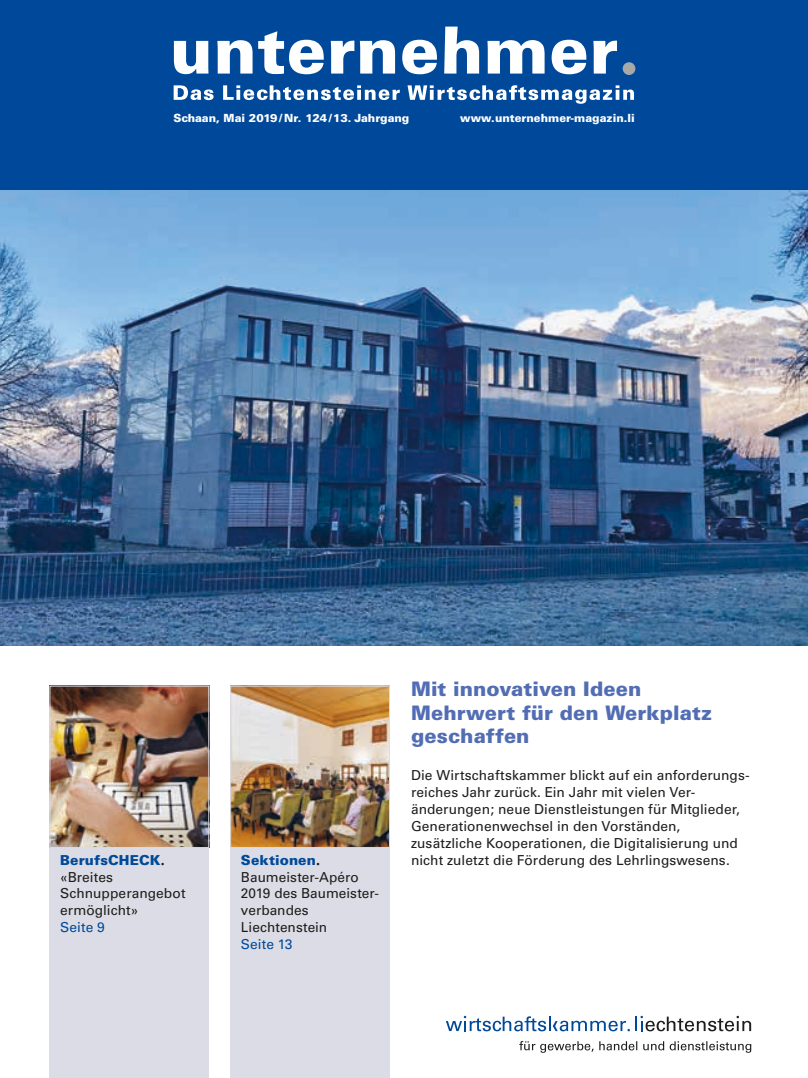
<style>
.page{position:relative;width:808px;height:1078px;background:#fff}
.page>*{position:absolute;margin:0;border:0;box-sizing:border-box;transform-origin:0 0}
.t1{font:900 20px/23.8px "Univers";color:#526db3}
.t2{font:13.75px/16.9px "Univers";letter-spacing:.005em;color:#1d1d1b}
.t3{font:13.75px "Univers";letter-spacing:.005em;color:#00499a}
.t4{font:900 13.75px "Univers";letter-spacing:.01em;color:#00499a}
.t5{font:900 11.25px "Univers";color:#fff}
.s1{font-weight:900;color:#00499a}
.s2{font-family:"Futura";font-weight:800}
.s3{font-family:"Futura";font-weight:800;color:#1d1d1b}
</style>
<div class="page">
<img style="left:0;top:189px;width:808px;height:456px">
<div style="left:230px;top:847px;width:160px;height:230px;background:#dbdce5"></div>
<div style="left:50px;top:847px;width:159px;height:230px;background:#dbdce5"></div>
<div style="left:0;top:0;width:808px;height:189px;background:#00499a"></div>
<svg style="left:174px;top:85px;width:460px;height:19px"></svg>
<div style="left:623px;top:62px;width:12px;height:13px;background:#a8a8a8;border-radius:50%"></div>
<svg style="left:174px;top:27px;width:443px;height:47px"></svg>
<svg style="left:519px;top:1041px;width:118px;height:11px"></svg>
<svg style="left:643px;top:1041px;width:21px;height:9px"></svg>
<svg style="left:670px;top:1041px;width:81px;height:11px"></svg>
<svg style="left:446px;top:1015px;width:305px;height:16px"></svg>
<img style="left:232px;top:687px;width:156px;height:158px">
<div style="left:230px;top:685px;width:160px;height:162px;border:1px solid #dbdce5"></div>
<img style="left:52px;top:687px;width:155px;height:158px">
<div style="left:50px;top:685px;width:159px;height:162px;border:1px solid #dbdce5"></div>
<p class="t5" style="left:174px;top:110px;width:237px">Schaan, Mai 2019 / Nr. 124/13. Jahrgang</p>
<p class="t5" style="left:460px;top:110px;width:176px">www.unternehmer-magazin.li</p>
<p class="t2" style="left:60px;top:851px;width:127px"><span class="s1">BerufsCHECK</span><span class="s2">. </span>«Breites<br>Schnupperangebot ermöglicht»</p>
<p class="t3" style="left:60px;top:918px;width:46px">Seite 9</p>
<h1 class="t1" style="left:411px;top:676px;width:303px">Mit innovativen Ideen<br>Mehrwert für den Werkplatz geschaffen</h1>
<p class="t2" style="left:411px;top:766px;width:340px">Die Wirtschaftskammer blickt auf ein anforderungs&shy;reiches Jahr zurück. Ein Jahr mit vielen Ver&shy;änderungen; neue Dienstleistungen für Mitglieder, Generationenwechsel in den Vorständen, zusätzliche Kooperationen, die Digitalisierung und</p>
<p class="t4" style="left:241px;top:850px;width:81px">Sektionen<span class="s3">.</span></p>
<p class="t2" style="left:411px;top:851px;width:320px">nicht zuletzt die Förderung des Lehrlingswesens.</p>
<p class="t2" style="left:241px;top:868px;width:137px">Baumeister-Apéro<br>2019 des Baumeister-- verbandes<br>Liechtenstein</p>
<p class="t3" style="left:241px;top:935px;width:53px">Seite 13</p>
</div>
